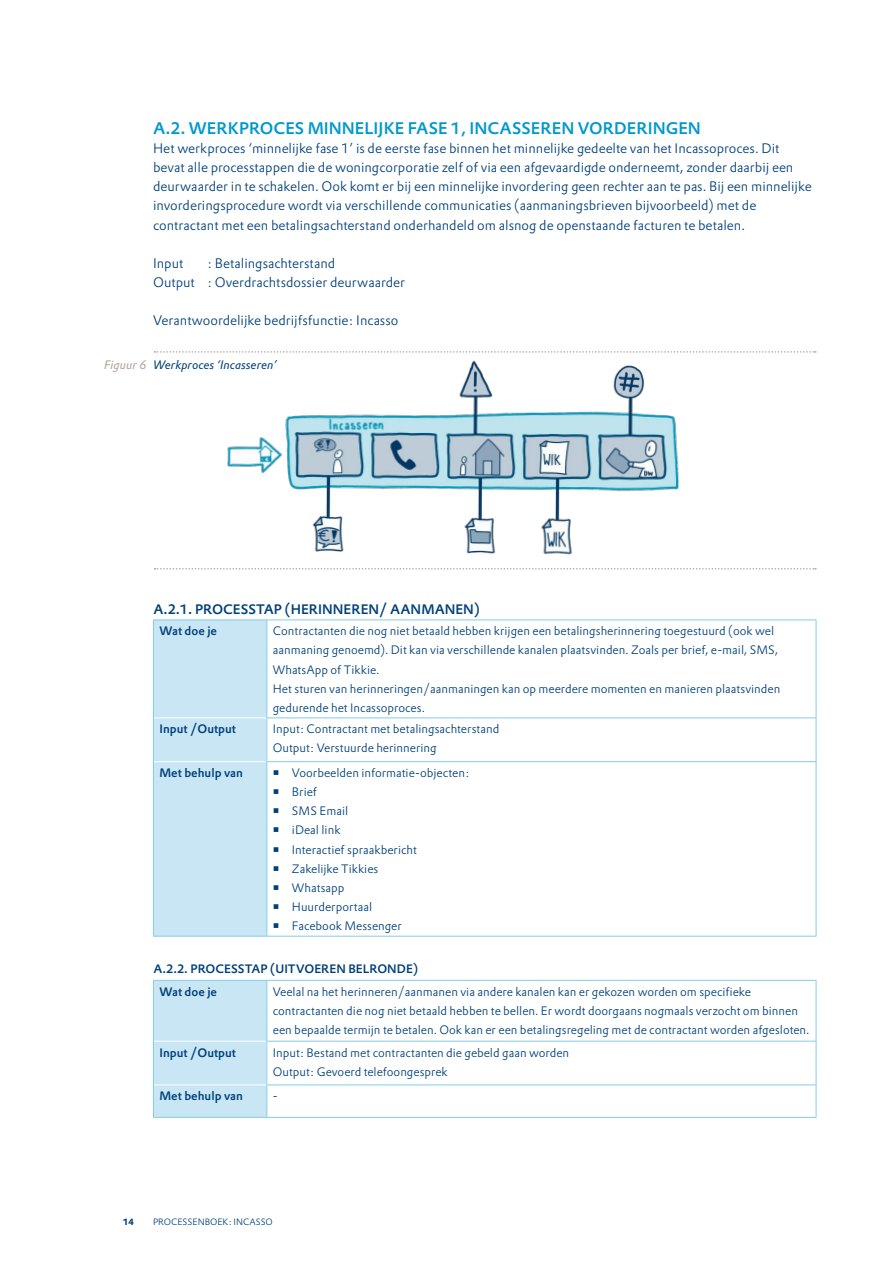
<style>
.page{position:relative;width:893px;height:1263px;background:#fff}
.page>*{position:absolute;margin:0;border:0;box-sizing:border-box;transform-origin:0 0}
.t1{font:500 16.5px "DTL Prokyon TOT";color:#0098cd}
.t2{font:300 13.5px/19.2px "DTL Prokyon TOT";color:#004079}
.t3{font:500 13.5px "DTL Prokyon TOT";color:#004079}
.t4{font:300 12px/19.2px "DTL Prokyon TOT";color:#004079}
.t5{font:500 12px/22.5px "DTL Prokyon TOT";color:#004079}
.t6{font:italic 12px "DTL Prokyon TOT";color:#004079}
.t7{font:300 9px "DTL Prokyon TOT";color:#004079}
.t8{font:700 9px "DTL Prokyon TOT";color:#004079}
.s1{color:#b2a39b}
</style>
<div class="page">
<img style="left:214px;top:360px;width:476px;height:210px">
<div style="left:154px;top:620px;width:112px;height:316px;background:#c9e6f5"></div>
<svg style="left:267px;top:620px;width:549px;height:316px"></svg>
<div style="left:267px;top:718px;width:549px;height:44px;background:#fff"></div>
<hr style="left:154px;top:717px;width:112px;height:1px;background:#fff">
<hr style="left:154px;top:761px;width:112px;height:1px;background:#fff">
<hr style="left:153px;top:620px;width:1px;height:98px;background:#85cbe9">
<hr style="left:816px;top:620px;width:1px;height:97px;background:#85cbe9">
<hr style="left:153px;top:718px;width:1px;height:44px;background:#85cbe9">
<hr style="left:816px;top:718px;width:1px;height:43px;background:#85cbe9">
<hr style="left:153px;top:762px;width:1px;height:174px;background:#85cbe9">
<hr style="left:816px;top:762px;width:1px;height:174px;background:#85cbe9">
<hr style="left:153px;top:936px;width:114px;height:1px;background:#85cbe9">
<hr style="left:153px;top:619px;width:114px;height:1px;background:#85cbe9">
<hr style="left:267px;top:619px;width:549px;height:1px;background:#85cbe9">
<hr style="left:266px;top:620px;width:1px;height:97px;background:#85cbe9">
<hr style="left:266px;top:717px;width:550px;height:1px;background:#85cbe9">
<hr style="left:266px;top:718px;width:1px;height:43px;background:#85cbe9">
<hr style="left:266px;top:761px;width:550px;height:1px;background:#85cbe9">
<hr style="left:266px;top:762px;width:1px;height:174px;background:#85cbe9">
<hr style="left:267px;top:936px;width:549px;height:1px;background:#85cbe9">
<div style="left:154px;top:981px;width:112px;height:136px;background:#c9e6f5"></div>
<svg style="left:267px;top:981px;width:549px;height:136px"></svg>
<div style="left:267px;top:1041px;width:549px;height:44px;background:#fff"></div>
<hr style="left:154px;top:1041px;width:112px;height:1px;background:#fff">
<hr style="left:154px;top:1084px;width:112px;height:1px;background:#fff">
<hr style="left:153px;top:981px;width:1px;height:60px;background:#85cbe9">
<hr style="left:816px;top:981px;width:1px;height:60px;background:#85cbe9">
<hr style="left:153px;top:1041px;width:1px;height:44px;background:#85cbe9">
<hr style="left:816px;top:1041px;width:1px;height:43px;background:#85cbe9">
<hr style="left:153px;top:1085px;width:1px;height:32px;background:#85cbe9">
<hr style="left:816px;top:1085px;width:1px;height:32px;background:#85cbe9">
<hr style="left:153px;top:1117px;width:114px;height:1px;background:#85cbe9">
<hr style="left:153px;top:980px;width:114px;height:1px;background:#85cbe9">
<hr style="left:267px;top:980px;width:549px;height:1px;background:#85cbe9">
<hr style="left:266px;top:981px;width:1px;height:60px;background:#85cbe9">
<hr style="left:266px;top:1041px;width:550px;height:1px;background:#85cbe9">
<hr style="left:266px;top:1041px;width:1px;height:43px;background:#85cbe9">
<hr style="left:266px;top:1084px;width:550px;height:1px;background:#85cbe9">
<hr style="left:266px;top:1085px;width:1px;height:32px;background:#85cbe9">
<hr style="left:267px;top:1117px;width:549px;height:1px;background:#85cbe9">
<svg style="left:155px;top:351px;width:661px;height:2px"></svg>
<svg style="left:155px;top:568px;width:661px;height:1px"></svg>
<svg style="left:274px;top:770px;width:4px;height:5px"></svg>
<svg style="left:274px;top:789px;width:4px;height:5px"></svg>
<svg style="left:274px;top:808px;width:4px;height:5px"></svg>
<svg style="left:274px;top:828px;width:4px;height:4px"></svg>
<svg style="left:274px;top:847px;width:4px;height:4px"></svg>
<svg style="left:274px;top:866px;width:4px;height:5px"></svg>
<svg style="left:274px;top:885px;width:4px;height:5px"></svg>
<svg style="left:274px;top:904px;width:4px;height:5px"></svg>
<svg style="left:274px;top:923px;width:4px;height:5px"></svg>
<h1 class="t1" style="left:153px;top:117px;width:549px">A.2. WERKPROCES MINNELIJKE FASE 1, INCASSEREN VORDERINGEN</h1>
<p class="t2" style="left:153px;top:139px;width:660px">Het werkproces ‘minnelijke fase 1’ is de eerste fase binnen het minnelijke gedeelte van het Incassoproces. Dit bevat alle processtappen die de woningcorporatie zelf of via een afgevaardigde onderneemt, zonder daarbij een deurwaarder in te schakelen. Ook komt er bij een minnelijke invordering geen rechter aan te pas. Bij een minnelijke invorderingsprocedure wordt via verschillende communicaties (aanmaningsbrieven bijvoorbeeld) met de contractant met een betalingsachterstand onderhandeld om alsnog de openstaande facturen te betalen.</p>
<p class="t2" style="left:153px;top:253px;width:32px">Input</p>
<p class="t2" style="left:153px;top:253px;width:254px;text-indent:54px">: Betalingsachterstand<br>Output : Overdrachtsdossier deurwaarder</p>
<p class="t2" style="left:153px;top:311px;width:247px">Verantwoordelijke bedrijfsfunctie: Incasso</p>
<p class="t6" style="left:104px;top:357px;width:174px"><span class="s1">Figuur 6</span> Werkproces ‘Incasseren’</p>
<p class="t3" style="left:153px;top:600px;width:328px">A.2.1. PROCESSTAP (HERINNEREN/ AANMANEN)</p>
<p class="t5" style="left:159px;top:620px;width:59px">Wat doe je</p>
<p class="t4" style="left:273px;top:621px;width:509px">Contractanten die nog niet betaald hebben krijgen een betalingsherinnering toegestuurd (ook wel aanmaning genoemd). Dit kan via verschillende kanalen plaatsvinden. Zoals per brief, e-mail, SMS, WhatsApp of Tikkie.<br>Het sturen van herinneringen/aanmaningen kan op meerdere momenten en manieren plaatsvinden gedurende het Incassoproces.</p>
<p class="t5" style="left:159px;top:718px;width:78px">Input /Output</p>
<p class="t4" style="left:273px;top:719px;width:228px">Input: Contractant met betalingsachterstand<br>Output: Verstuurde herinnering</p>
<p class="t5" style="left:159px;top:761px;width:85px">Met behulp van</p>
<p class="t4" style="left:292px;top:763px;width:179px">Voorbeelden informatie-objecten:<br>Brief<br>SMS Email<br>iDeal link<br>Interactief spraakbericht<br>Zakelijke Tikkies<br>Whatsapp<br>Huurderportaal<br>Facebook Messenger</p>
<p class="t5" style="left:159px;top:957px;width:260px;text-indent:-6px">A.2.2. PROCESSTAP (UITVOEREN BELRONDE)<br>Wat doe je</p>
<p class="t4" style="left:273px;top:982px;width:538px">Veelal na het herinneren/aanmanen via andere kanalen kan er gekozen worden om specifieke contractanten die nog niet betaald hebben te bellen. Er wordt doorgaans nogmaals verzocht om binnen een bepaalde termijn te betalen. Ook kan er een betalingsregeling met de contractant worden afgesloten.</p>
<p class="t5" style="left:159px;top:1041px;width:78px">Input /Output</p>
<p class="t4" style="left:273px;top:1043px;width:298px">Input: Bestand met contractanten die gebeld gaan worden<br>Output: Gevoerd telefoongesprek</p>
<p class="t5" style="left:159px;top:1085px;width:85px">Met behulp van</p>
<p class="t4" style="left:273px;top:1086px;width:6px">-</p>
<p class="t8" style="left:123px;top:1215px;width:12px">14</p>
<p class="t7" style="left:153px;top:1216px;width:121px">PROCESSENBOEK: INCASSO</p>
</div>
